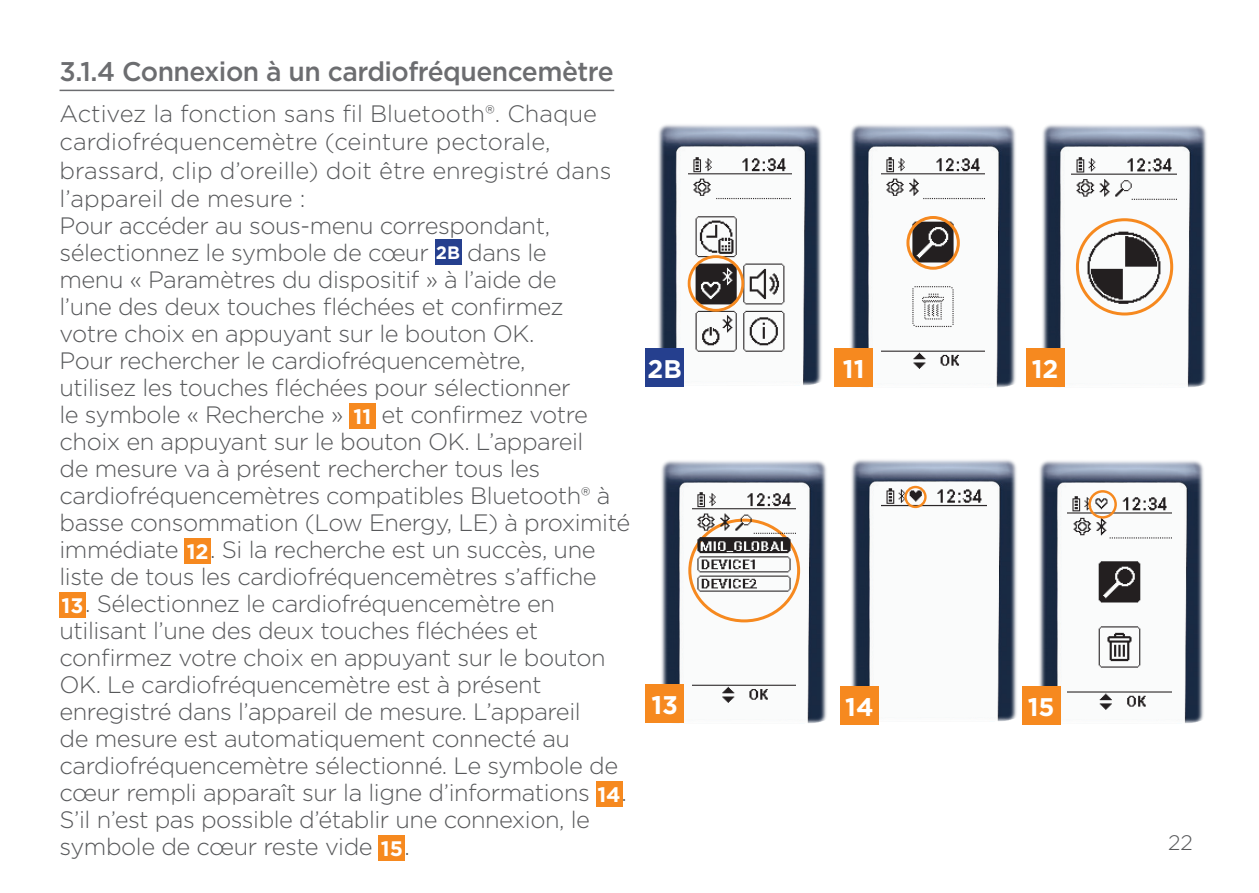
<style>
.page{position:relative;width:1259px;height:893px;background:#fff}
.page>*{position:absolute;margin:0;border:0;box-sizing:border-box;transform-origin:0 0}
.Section_header{font:500 27px "Gotham";letter-spacing:-.02em;color:#6c6d70}
.Box_number_small{font:700 25.5px "Gotham";color:#fff}
.t1{font:300 23.7px/27px "Gotham";letter-spacing:-.02em;color:#57585a}
.t2{font:300 23.7px/28.2px "Gotham";color:#57585a}
.t3{font:700 21px "Gotham";color:#fff}
.t4{font:300 21px "Gotham";color:#57585a}
.t5{font:700 18px "Gotham";color:#fff}
</style>
<div class="page">
<hr style="left:60px;top:90px;width:554px;height:1px;background:#6c6d70">
<div style="left:435px;top:239px;width:26px;height:26px;background:#253f8e"></div>
<div style="left:349px;top:403px;width:26px;height:26px;background:#f6891f"></div>
<div style="left:185px;top:538px;width:26px;height:26px;background:#f6891f"></div>
<div style="left:60px;top:592px;width:26px;height:26px;background:#f6891f"></div>
<div style="left:596px;top:781px;width:26px;height:26px;background:#f6891f"></div>
<div style="left:379px;top:835px;width:26px;height:26px;background:#f6891f"></div>
<img style="left:850px;top:459px;width:167px;height:263px">
<img style="left:1038px;top:460px;width:166px;height:263px">
<img style="left:850px;top:124px;width:166px;height:263px">
<img style="left:881px;top:155px;width:103px;height:215px">
<div style="left:906px;top:216px;width:54px;height:54px;border:3px solid #f6891f;border-radius:50%"></div>
<div style="left:834px;top:348px;width:39px;height:39px;background:#f6891f"></div>
<img style="left:1067px;top:496px;width:104px;height:214px">
<img style="left:1042px;top:124px;width:165px;height:263px">
<div style="left:1025px;top:348px;width:39px;height:39px;background:#f6891f"></div>
<img style="left:658px;top:124px;width:164px;height:261px">
<img style="left:688px;top:155px;width:103px;height:215px">
<div style="left:687px;top:255px;width:57px;height:57px;border:3px solid #f6891f;border-radius:50%"></div>
<div style="left:645px;top:348px;width:39px;height:39px;background:#253f8e"></div>
<div style="left:1088px;top:490px;width:29px;height:29px;border:2px solid #f6891f;border-radius:50%"></div>
<div style="left:840px;top:687px;width:38px;height:38px;background:#f6891f"></div>
<img style="left:661px;top:460px;width:166px;height:263px">
<div style="left:645px;top:684px;width:39px;height:39px;background:#f6891f"></div>
<img style="left:1071px;top:155px;width:105px;height:218px">
<img style="left:693px;top:490px;width:102px;height:214px">
<img style="left:881px;top:487px;width:106px;height:63px">
<div style="left:904px;top:486px;width:22px;height:22px;border:2px solid #f6891f;border-radius:50%"></div>
<div style="left:1022px;top:687px;width:38px;height:38px;background:#f6891f"></div>
<p class="Section_header" style="left:60px;top:54px;width:555px">3.1.4 Connexion à un cardiofréquencemètre</p>
<p class="t2" style="left:60px;top:99px;width:553px">Activez la fonction sans fil Bluetooth®. Chaque cardiofréquencemètre (ceinture pectorale, brassard, clip d’oreille) doit être enregistré dans l’appareil de mesure :</p>
<p class="t1" style="left:60px;top:211px;width:492px">Pour accéder au sous-menu correspondant, sélectionnez le symbole de cœur</p>
<p class="t1" style="left:60px;top:238px;width:512px;text-indent:408px">dans le menu « Paramètres du dispositif » à l’aide de l’une des deux touches fléchées et confirmez votre choix en appuyant sur le bouton OK.<br>Pour rechercher le cardiofréquencemètre, utilisez les touches fléchées pour sélectionner le symbole « Recherche »</p>
<p class="t5" style="left:436px;top:241px;width:26px">2B</p>
<p class="t1" style="left:60px;top:400px;width:572px;text-indent:322px">et confirmez votre choix en appuyant sur le bouton OK. L’appareil<br>de mesure va à présent rechercher tous les cardiofréquencemètres compatibles Bluetooth® à basse consommation (Low Energy, LE) à proximité immédiate</p>
<p class="t3" style="left:353px;top:403px;width:19px">11</p>
<p class="t1" style="left:60px;top:535px;width:538px;text-align:right">. Si la recherche est un succès, une<br>liste de tous les cardiofréquencemètres s’affiche</p>
<p class="t3" style="left:62px;top:592px;width:23px">13</p>
<p class="t3" style="left:187px;top:538px;width:23px">12</p>
<p class="t1" style="left:60px;top:589px;width:560px;text-indent:26px">. Sélectionnez le cardiofréquencemètre en utilisant l’une des deux touches fléchées et confirmez votre choix en appuyant sur le bouton OK. Le cardiofréquencemètre est à présent enregistré dans l’appareil de mesure. L’appareil<br>de mesure est automatiquement connecté au cardiofréquencemètre sélectionné. Le symbole de cœur rempli apparaît sur la ligne d’informations</p>
<p class="t3" style="left:597px;top:781px;width:25px">14</p>
<p class="t1" style="left:621px;top:778px;width:7px">.</p>
<p class="t1" style="left:60px;top:805px;width:532px">S’il n’est pas possible d’établir une connexion, le symbole de cœur reste vide</p>
<p class="t3" style="left:381px;top:835px;width:24px">15</p>
<p class="t1" style="left:404px;top:832px;width:7px">.</p>
<p class="Box_number_small" style="left:647px;top:352px;width:36px">2B</p>
<p class="Box_number_small" style="left:843px;top:352px;width:23px">11</p>
<p class="Box_number_small" style="left:1031px;top:352px;width:28px">12</p>
<p class="Box_number_small" style="left:651px;top:688px;width:28px">13</p>
<p class="Box_number_small" style="left:845px;top:690px;width:30px">14</p>
<p class="Box_number_small" style="left:1027px;top:690px;width:28px">15</p>
<p class="t4" style="left:1168px;top:830px;width:26px">22</p>
</div>
